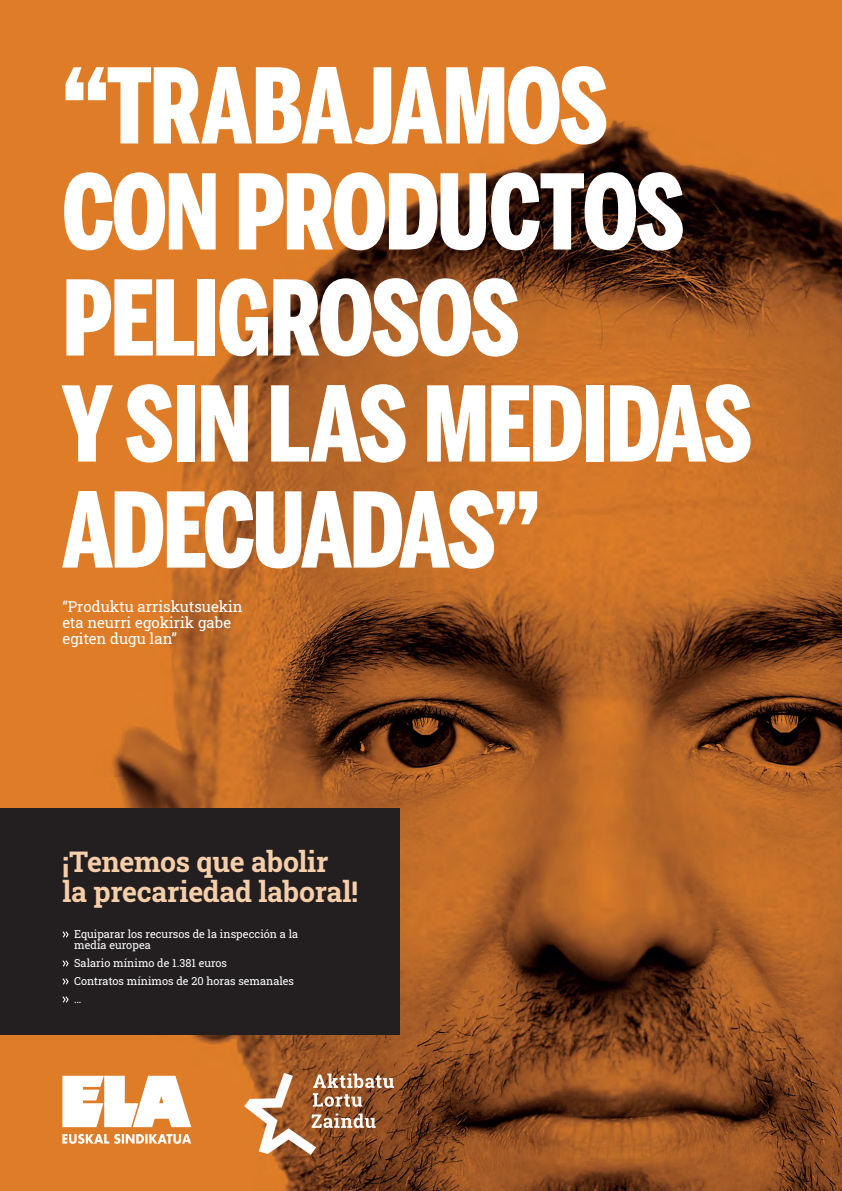
<style>
.page{position:relative;width:842px;height:1191px;background:#fff}
.page>*{position:absolute;margin:0;border:0;box-sizing:border-box;transform-origin:0 0}
.t1{font:900 103px/106px "Benton Sans Comp";letter-spacing:-.02em;color:#fff}
.t2{font:700 28.4px "Roboto Slab";letter-spacing:-.01em;color:#f6cea9}
.t3{font:15px/16px "Roboto Slab";color:#fff}
.t4{font:11px/11.1px "Roboto Slab";color:#fff}
</style>
<div class="page">
<img style="left:0;top:0;width:842px;height:1191px">
<svg style="left:62px;top:1133px;width:129px;height:10px"></svg>
<svg style="left:62px;top:1075px;width:129px;height:52px"></svg>
<svg style="left:244px;top:1072px;width:150px;height:83px"></svg>
<div style="left:0;top:808px;width:400px;height:227px;background:#231f20"></div>
<svg style="left:62px;top:931px;width:7px;height:6px"></svg>
<svg style="left:62px;top:996px;width:7px;height:6px"></svg>
<svg style="left:62px;top:960px;width:7px;height:6px"></svg>
<svg style="left:62px;top:978px;width:7px;height:6px"></svg>
<p class="t1" style="left:62px;top:53px;width:692px">“TRABAJAMOS<br>CON PRODUCTOS<br>PELIGROSOS<br>Y SIN LAS MEDIDAS<br>ADECUADAS”</p>
<p class="t3" style="left:62px;top:597px;width:182px">“Produktu arriskutsuekin eta neurri egokirik gabe egiten dugu lan”</p>
<p class="t2" style="left:62px;top:842px;width:268px">¡Tenemos que abolir</p>
<p class="t2" style="left:62px;top:872px;width:297px">la precariedad laboral!</p>
<p class="t4" style="left:74px;top:928px;width:226px">Equiparar los recursos de la inspección a la media europea</p>
<p class="t4" style="left:74px;top:957px;width:154px">Salario mínimo de 1.381 euros</p>
<p class="t4" style="left:74px;top:975px;width:221px">Contratos mínimos de 20 horas semanales</p>
<p class="t4" style="left:74px;top:992px;width:9px">…</p>
</div>
